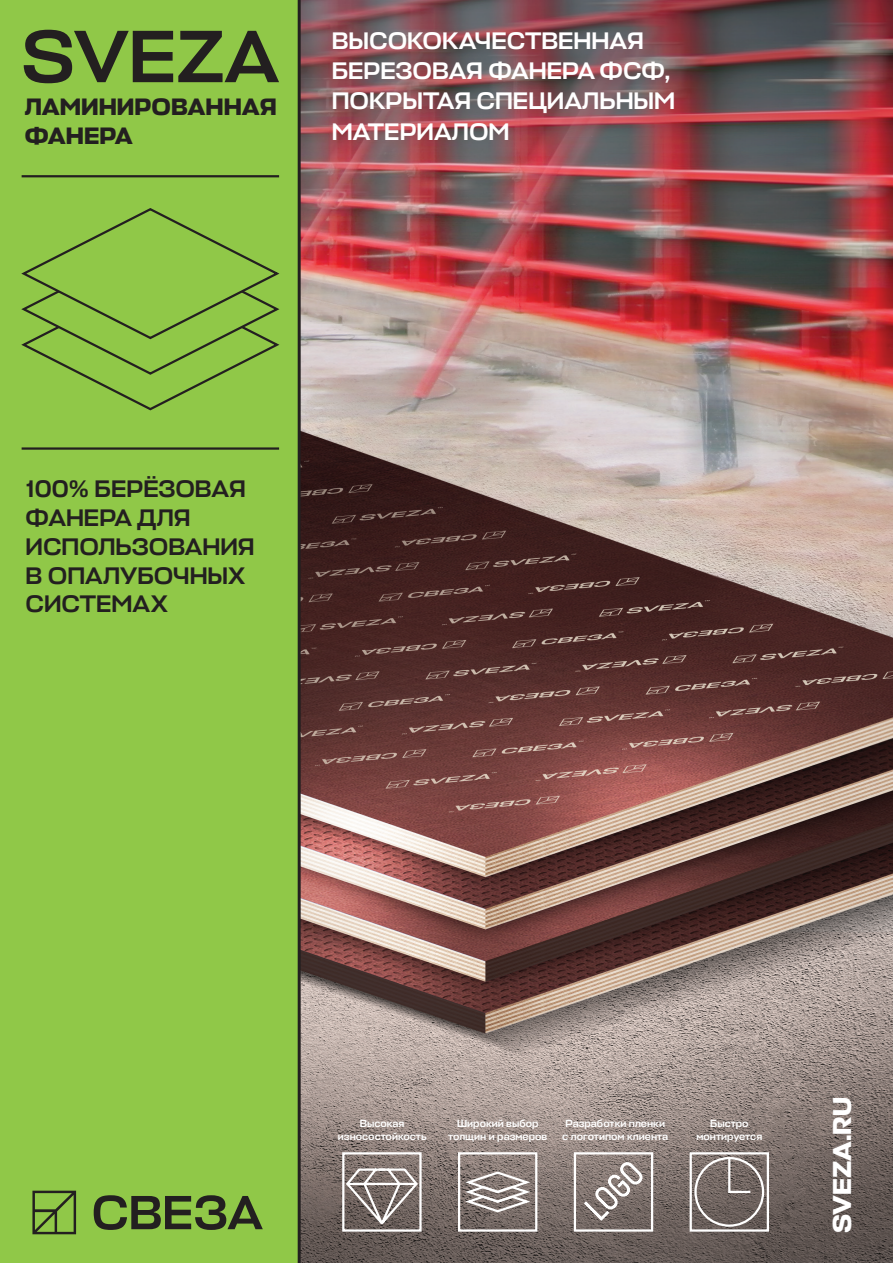
<style>
.page{position:relative;width:893px;height:1263px;background:#fff}
.page>*{position:absolute;margin:0;border:0;box-sizing:border-box;transform-origin:0 0}
.t1{font:500 74.4px "Stapel";color:#231f20}
.t2{font:700 26.1px "Stapel";color:#fff}
.t3{font:500 24px/30.3px "Stapel";color:#fff}
.t4{font:500 24px/29px "Stapel";color:#231f20}
.t5{font:700 23.85px/28.7px "Stapel";color:#231f20}
.t6{font:500 10.5px/12.6px "Stapel";color:#fff;text-align:center}
</style>
<div class="page">
<img style="left:301px;top:0;width:592px;height:1263px">
<div style="left:0;top:0;width:299px;height:1263px;background:#90c848"></div>
<svg style="left:32px;top:1191px;width:44px;height:43px"></svg>
<svg style="left:94px;top:1195px;width:169px;height:35px"></svg>
<svg style="left:21px;top:208px;width:259px;height:203px"></svg>
<hr style="left:22px;top:175px;width:257px;height:2px;background:#231f20">
<hr style="left:22px;top:447px;width:257px;height:3px;background:#231f20">
<hr style="left:298px;top:0;width:3px;height:1263px;background:#231f20">
<div style="left:342px;top:1152px;width:80px;height:79px;border:2px solid #fff"></div>
<svg style="left:344px;top:1166px;width:75px;height:69px;background:#877d79"></svg>
<hr style="left:347px;top:1183px;width:69px;height:2px;background:#fff">
<div style="left:458px;top:1152px;width:79px;height:79px;border:2px solid #fff"></div>
<svg style="left:462px;top:1170px;width:72px;height:43px"></svg>
<div style="left:690px;top:1152px;width:79px;height:79px;border:2px solid #fff"></div>
<div style="left:694px;top:1157px;width:70px;height:70px;border:2px solid #fff;border-radius:50%"></div>
<svg style="left:727px;top:1156px;width:26px;height:38px"></svg>
<div style="left:574px;top:1152px;width:79px;height:79px;border:2px solid #fff"></div>
<svg style="left:582px;top:1158px;width:65px;height:64px;background:#918682"></svg>
<p class="t1" style="left:22px;top:12px;width:259px">SVEZA</p>
<p class="t5" style="left:25px;top:93px;width:254px">ЛАМИНИРОВАННАЯ<br>ФАНЕРА</p>
<p class="t3" style="left:332px;top:25px;width:345px">ВЫСОКОКАЧЕСТВЕННАЯ<br>БЕРЕЗОВАЯ ФАНЕРА ФСФ,<br>ПОКРЫТАЯ СПЕЦИАЛЬНЫМ<br>МАТЕРИАЛОМ</p>
<p class="t4" style="left:26px;top:474px;width:231px">100% БЕРЁЗОВАЯ<br>ФАНЕРА ДЛЯ<br>ИСПОЛЬЗОВАНИЯ<br>В ОПАЛУБОЧНЫХ<br>СИСТЕМАХ</p>
<p class="t6" style="left:338px;top:1117px;width:90px">Высокая износостойкость</p>
<p class="t6" style="left:448px;top:1117px;width:101px">Широкий выбор толщин и размеров</p>
<p class="t6" style="left:562px;top:1117px;width:107px">Разработки пленки с логотипом клиента</p>
<p class="t6" style="left:696px;top:1117px;width:67px">Быстро монтируется</p>
<p class="t2" style="left:826px;top:1233px;width:138px;rotate:-90deg">SVEZA.RU</p>
</div>
